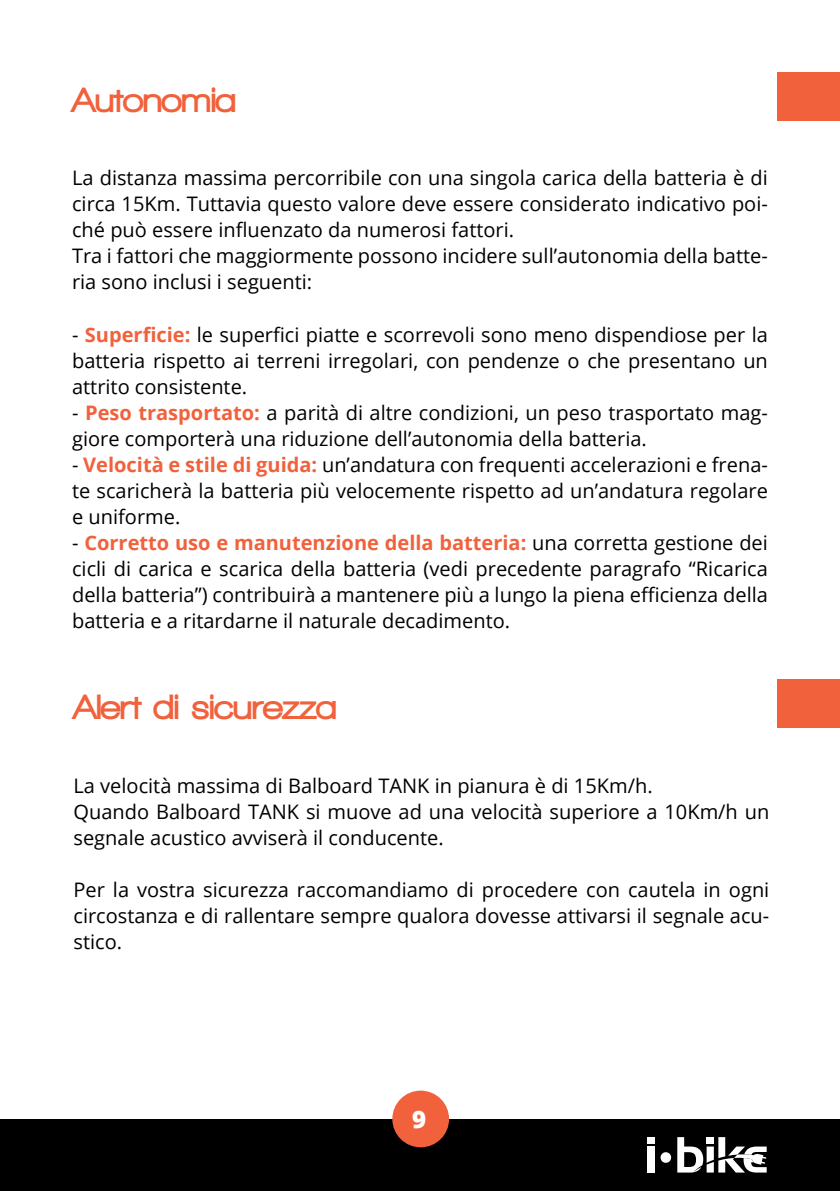
<style>
.page{position:relative;width:840px;height:1191px;background:#fff}
.page>*{position:absolute;margin:0;border:0;box-sizing:border-box;transform-origin:0 0}
.t1{font:900 36px "Walkway";color:#f1613c}
.t2{font:800 24px "Open Sans";color:#fff}
.t3{font:20px/26px "Open Sans";color:#000;text-align:justify}
.s1{font-weight:700;color:#f1613c}
</style>
<div class="page">
<div style="left:0;top:1119px;width:839px;height:72px;background:#000"></div>
<div style="left:392px;top:1090px;width:57px;height:57px;background:#f1613c;border-radius:50%"></div>
<svg style="left:660px;top:1152px;width:11px;height:11px"></svg>
<div style="left:646px;top:1137px;width:8px;height:6px;background:#fff"></div>
<div style="left:646px;top:1146px;width:8px;height:26px;background:#fff"></div>
<svg style="left:677px;top:1137px;width:89px;height:35px"></svg>
<div style="left:776px;top:72px;width:63px;height:48px;background:#f1613c"></div>
<div style="left:776px;top:679px;width:63px;height:49px;background:#f1613c"></div>
<h1 class="t1" style="left:72px;top:81px;width:166px">Autonomia</h1>
<p class="t3" style="left:72px;top:165px;width:697px;text-align:left">La distanza massima percorribile con una singola carica della batteria è di circa 15Km. Tuttavia questo valore deve essere considerato indicativo poi&shy;ché può essere influenzato da numerosi fattori.<br>Tra i fattori che maggiormente possono incidere sull’autonomia della batte&shy;ria sono inclusi i seguenti:</p>
<p class="t3" style="left:72px;top:321px;width:697px">- <span class="s1">Superficie:</span> le superfici piatte e scorrevoli sono meno dispendiose per la batteria rispetto ai terreni irregolari, con pendenze o che presentano un attrito consistente.</p>
<p class="t3" style="left:72px;top:399px;width:697px">- <span class="s1">Peso trasportato:</span> a parità di altre condizioni, un peso trasportato mag&shy;giore comporterà una riduzione dell’autonomia della batteria.</p>
<p class="t3" style="left:72px;top:451px;width:697px">- <span class="s1">Velocità e stile di guida:</span> un’andatura con frequenti accelerazioni e frena&shy;te scaricherà la batteria più velocemente rispetto ad un’andatura regolare e uniforme.</p>
<p class="t3" style="left:72px;top:529px;width:697px">- <span class="s1">Corretto uso e manutenzione della batteria:</span> una corretta gestione dei cicli di carica e scarica della batteria (vedi precedente paragrafo “Ricarica della batteria”) contribuirà a mantenere più a lungo la piena efficienza della batteria e a ritardarne il naturale decadimento.</p>
<h1 class="t1" style="left:73px;top:688px;width:265px">Alert di sicurezza</h1>
<p class="t3" style="left:73px;top:772px;width:697px;text-align:left">La velocità massima di Balboard TANK in pianura è di 15Km/h.<br>Quando Balboard TANK si muove ad una velocità superiore a 10Km/h un segnale acustico avviserà il conducente.</p>
<p class="t3" style="left:73px;top:876px;width:697px">Per la vostra sicurezza raccomandiamo di procedere con cautela in ogni circostanza e di rallentare sempre qualora dovesse attivarsi il segnale acu&shy;stico.</p>
<p class="t2" style="left:412px;top:1101px;width:16px">9</p>
</div>
